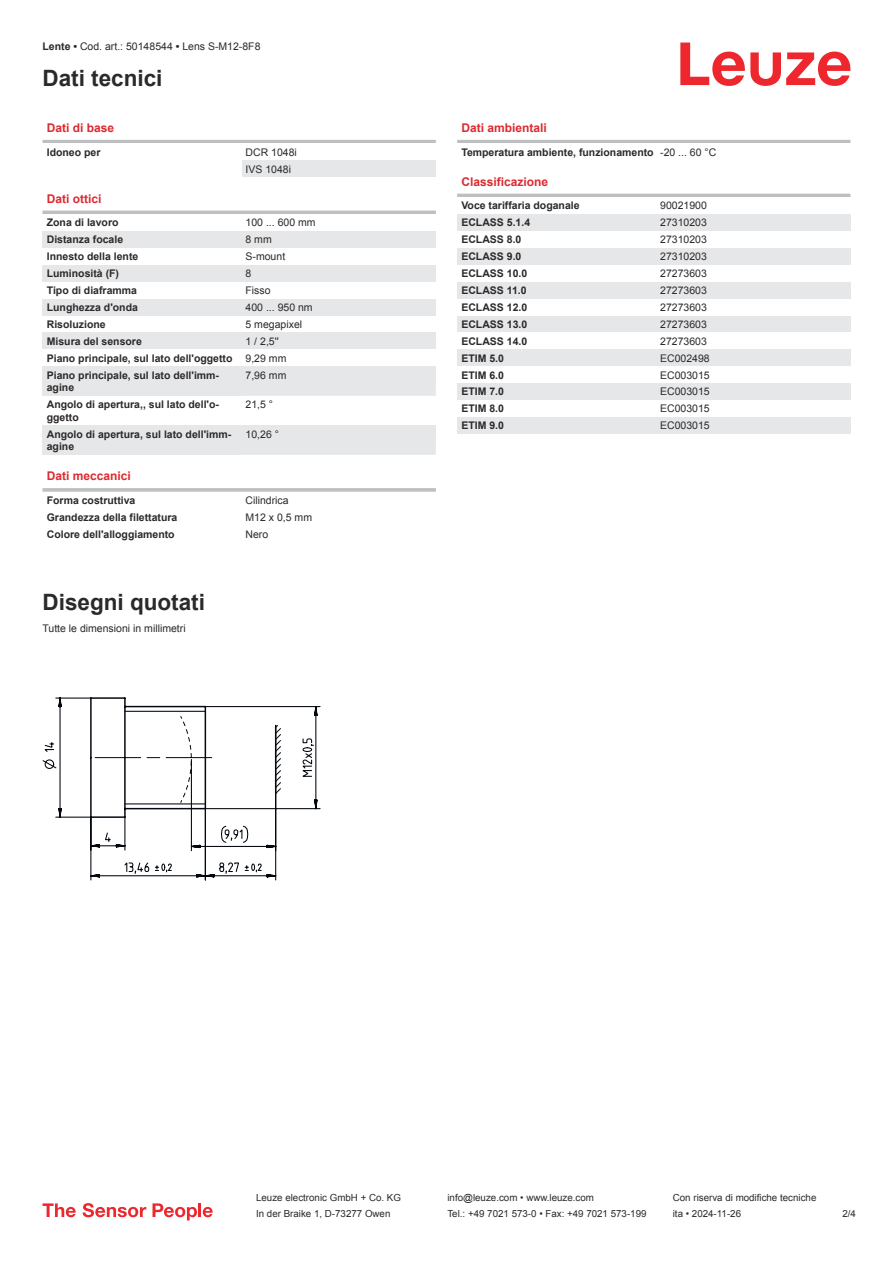
<style>
.page{position:relative;width:893px;height:1263px;background:#fff}
.page>*{position:absolute;margin:0;border:0;box-sizing:border-box;transform-origin:0 0}
.t1{font:700 22.5px "Arial";color:#2b292a}
.t2{font:700 12px "Arial";color:#db2a30}
.t3{font:700 10.5px/17px "Arial";color:#2b292a}
.t4{font:10.5px/17px "Arial";color:#2b292a}
.t5{font:9.75px "Arial";color:#2b292a}
.s1{font-weight:700}
.s2{font-weight:400}
</style>
<div class="page">
<svg style="left:680px;top:43px;width:170px;height:43px"></svg>
<svg style="left:242px;top:383px;width:194px;height:72px;fill:#e6e7e9"></svg>
<hr style="left:43px;top:140px;width:393px;height:3px;background:#bdbfc1">
<div style="left:242px;top:160px;width:194px;height:17px;background:#e6e7e9"></div>
<hr style="left:43px;top:211px;width:393px;height:3px;background:#bdbfc1">
<div style="left:43px;top:231px;width:199px;height:17px;background:#e6e7e9"></div>
<div style="left:242px;top:231px;width:194px;height:17px;background:#e6e7e9"></div>
<div style="left:43px;top:265px;width:199px;height:17px;background:#e6e7e9"></div>
<div style="left:242px;top:265px;width:194px;height:17px;background:#e6e7e9"></div>
<div style="left:43px;top:299px;width:199px;height:17px;background:#e6e7e9"></div>
<div style="left:242px;top:299px;width:194px;height:17px;background:#e6e7e9"></div>
<div style="left:43px;top:332px;width:199px;height:17px;background:#e6e7e9"></div>
<div style="left:242px;top:332px;width:194px;height:17px;background:#e6e7e9"></div>
<div style="left:43px;top:366px;width:199px;height:30px;background:#e6e7e9"></div>
<div style="left:242px;top:366px;width:194px;height:17px;background:#e6e7e9"></div>
<div style="left:242px;top:396px;width:194px;height:17px;background:#fff"></div>
<div style="left:43px;top:425px;width:199px;height:30px;background:#e6e7e9"></div>
<div style="left:242px;top:425px;width:194px;height:17px;background:#e6e7e9"></div>
<hr style="left:43px;top:488px;width:393px;height:4px;background:#c5c6c8">
<hr style="left:457px;top:140px;width:393px;height:3px;background:#bdbfc1">
<hr style="left:457px;top:194px;width:393px;height:3px;background:#bdbfc1">
<div style="left:457px;top:214px;width:200px;height:17px;background:#e6e7e9"></div>
<div style="left:657px;top:214px;width:193px;height:17px;background:#e6e7e9"></div>
<div style="left:457px;top:248px;width:200px;height:17px;background:#e6e7e9"></div>
<div style="left:657px;top:248px;width:193px;height:17px;background:#e6e7e9"></div>
<div style="left:457px;top:282px;width:200px;height:17px;background:#e6e7e9"></div>
<div style="left:657px;top:282px;width:193px;height:17px;background:#e6e7e9"></div>
<div style="left:457px;top:316px;width:200px;height:16px;background:#e6e7e9"></div>
<div style="left:657px;top:316px;width:193px;height:16px;background:#e6e7e9"></div>
<div style="left:457px;top:349px;width:200px;height:17px;background:#e6e7e9"></div>
<div style="left:657px;top:349px;width:193px;height:17px;background:#e6e7e9"></div>
<div style="left:457px;top:383px;width:200px;height:17px;background:#e6e7e9"></div>
<div style="left:657px;top:383px;width:193px;height:17px;background:#e6e7e9"></div>
<div style="left:457px;top:417px;width:200px;height:17px;background:#e6e7e9"></div>
<div style="left:657px;top:417px;width:193px;height:17px;background:#e6e7e9"></div>
<svg style="left:43px;top:1203px;width:33px;height:14px"></svg>
<svg style="left:83px;top:1203px;width:63px;height:14px"></svg>
<svg style="left:153px;top:1203px;width:44px;height:17px"></svg>
<hr style="left:198px;top:1203px;width:3px;height:14px;background:#ed272d">
<svg style="left:203px;top:1207px;width:10px;height:10px"></svg>
<svg style="left:43px;top:697px;width:278px;height:183px"></svg>
<p class="t4" style="left:43px;top:39px;width:220px"><span class="s1">Lente •</span> Cod. art.: 50148544 <span class="s1">•</span> Lens S-M12-8F8</p>
<h1 class="t1" style="left:43px;top:70px;width:122px">Dati tecnici</h1>
<p class="t2" style="left:47px;top:123px;width:69px">Dati di base</p>
<p class="t3" style="left:47px;top:144px;width:55px">Idoneo per</p>
<p class="t4" style="left:246px;top:144px;width:53px">DCR 1048i<br>IVS 1048i</p>
<p class="t2" style="left:47px;top:194px;width:56px">Dati ottici</p>
<p class="t3" style="left:47px;top:215px;width:73px">Zona di lavoro</p>
<p class="t4" style="left:246px;top:215px;width:72px">100 ... 600 mm</p>
<p class="t3" style="left:47px;top:232px;width:78px">Distanza focale</p>
<p class="t4" style="left:246px;top:232px;width:28px">8 mm</p>
<p class="t3" style="left:47px;top:249px;width:93px">Innesto della lente</p>
<p class="t4" style="left:246px;top:249px;width:41px">S-mount</p>
<p class="t3" style="left:47px;top:266px;width:74px">Luminosità (F)</p>
<p class="t4" style="left:246px;top:266px;width:7px">8</p>
<p class="t3" style="left:47px;top:283px;width:92px">Tipo di diaframma</p>
<p class="t4" style="left:246px;top:283px;width:27px">Fisso</p>
<p class="t3" style="left:47px;top:300px;width:93px">Lunghezza d'onda</p>
<p class="t4" style="left:246px;top:300px;width:69px">400 ... 950 nm</p>
<p class="t3" style="left:47px;top:317px;width:60px">Risoluzione</p>
<p class="t4" style="left:246px;top:317px;width:58px">5 megapixel</p>
<p class="t3" style="left:47px;top:333px;width:97px">Misura del sensore</p>
<p class="t3" style="left:47px;top:333px;width:241px;text-indent:199px"><span class="s2">1 / 2,5''<br></span>Piano principale, sul lato dell'oggetto <span class="s2">9,29 mm<br></span>Piano principale, sul lato dell'imm-</p>
<p class="t3" style="left:47px;top:380px;width:29px">agine</p>
<p class="t4" style="left:246px;top:367px;width:42px">7,96 mm</p>
<p class="t3" style="left:47px;top:399px;width:174px;line-height:12.6px">Angolo di apertura,, sul lato dell'o&shy;ggetto</p>
<p class="t4" style="left:246px;top:397px;width:29px">21,5 °</p>
<p class="t3" style="left:47px;top:428px;width:186px;line-height:12.6px">Angolo di apertura, sul lato dell'imm&shy;agine</p>
<p class="t4" style="left:246px;top:426px;width:35px">10,26 °</p>
<p class="t2" style="left:47px;top:472px;width:86px">Dati meccanici</p>
<p class="t3" style="left:47px;top:493px;width:90px">Forma costruttiva</p>
<p class="t4" style="left:246px;top:493px;width:45px">Cilindrica</p>
<p class="t3" style="left:47px;top:510px;width:132px">Grandezza della filettatura</p>
<p class="t4" style="left:246px;top:510px;width:68px">M12 x 0,5 mm</p>
<p class="t3" style="left:47px;top:526px;width:129px">Colore dell'alloggiamento</p>
<p class="t4" style="left:246px;top:526px;width:24px">Nero</p>
<h1 class="t1" style="left:43px;top:593px;width:164px">Disegni quotati</h1>
<p class="t4" style="left:43px;top:621px;width:145px">Tutte le dimensioni in millimetri</p>
<p class="t2" style="left:461px;top:123px;width:87px">Dati ambientali</p>
<p class="t3" style="left:461px;top:144px;width:256px">Temperatura ambiente, funzionamento <span class="s2">-20 ... 60 °C</span></p>
<p class="t2" style="left:461px;top:177px;width:88px">Classificazione</p>
<p class="t3" style="left:461px;top:198px;width:120px">Voce tariffaria doganale</p>
<p class="t4" style="left:660px;top:198px;width:48px">90021900</p>
<p class="t3" style="left:461px;top:215px;width:70px">ECLASS 5.1.4</p>
<p class="t4" style="left:660px;top:215px;width:48px">27310203</p>
<p class="t3" style="left:461px;top:232px;width:62px">ECLASS 8.0</p>
<p class="t4" style="left:660px;top:232px;width:48px">27310203</p>
<p class="t3" style="left:461px;top:249px;width:62px">ECLASS 9.0</p>
<p class="t4" style="left:660px;top:249px;width:48px">27310203</p>
<p class="t3" style="left:461px;top:266px;width:67px">ECLASS 10.0</p>
<p class="t4" style="left:660px;top:266px;width:48px">27273603</p>
<p class="t3" style="left:461px;top:283px;width:67px">ECLASS 11.0</p>
<p class="t4" style="left:660px;top:283px;width:48px">27273603</p>
<p class="t3" style="left:461px;top:300px;width:67px">ECLASS 12.0</p>
<p class="t4" style="left:660px;top:300px;width:48px">27273603</p>
<p class="t3" style="left:461px;top:317px;width:67px">ECLASS 13.0</p>
<p class="t4" style="left:660px;top:317px;width:48px">27273603</p>
<p class="t3" style="left:461px;top:333px;width:67px">ECLASS 14.0</p>
<p class="t4" style="left:660px;top:333px;width:48px">27273603</p>
<p class="t3" style="left:461px;top:350px;width:44px">ETIM 5.0</p>
<p class="t4" style="left:660px;top:350px;width:51px">EC002498</p>
<p class="t3" style="left:461px;top:367px;width:44px">ETIM 6.0</p>
<p class="t4" style="left:660px;top:367px;width:51px">EC003015</p>
<p class="t3" style="left:461px;top:384px;width:44px">ETIM 7.0</p>
<p class="t4" style="left:660px;top:384px;width:51px">EC003015</p>
<p class="t3" style="left:461px;top:401px;width:44px">ETIM 8.0</p>
<p class="t4" style="left:660px;top:401px;width:51px">EC003015</p>
<p class="t3" style="left:461px;top:418px;width:44px">ETIM 9.0</p>
<p class="t4" style="left:660px;top:418px;width:51px">EC003015</p>
<p class="t5" style="left:256px;top:1194px;width:146px">Leuze electronic GmbH + Co. KG</p>
<p class="t5" style="left:447px;top:1194px;width:148px">info@leuze.com • www.leuze.com</p>
<p class="t5" style="left:673px;top:1194px;width:145px">Con riserva di modifiche tecniche</p>
<p class="t5" style="left:256px;top:1210px;width:136px">In der Braike 1, D-73277 Owen</p>
<p class="t5" style="left:447px;top:1210px;width:201px">Tel.: +49 7021 573-0 • Fax: +49 7021 573-199</p>
<p class="t5" style="left:673px;top:1210px;width:70px">ita • 2024-11-26</p>
<p class="t5" style="left:842px;top:1210px;width:15px">2 /4</p>
</div>
